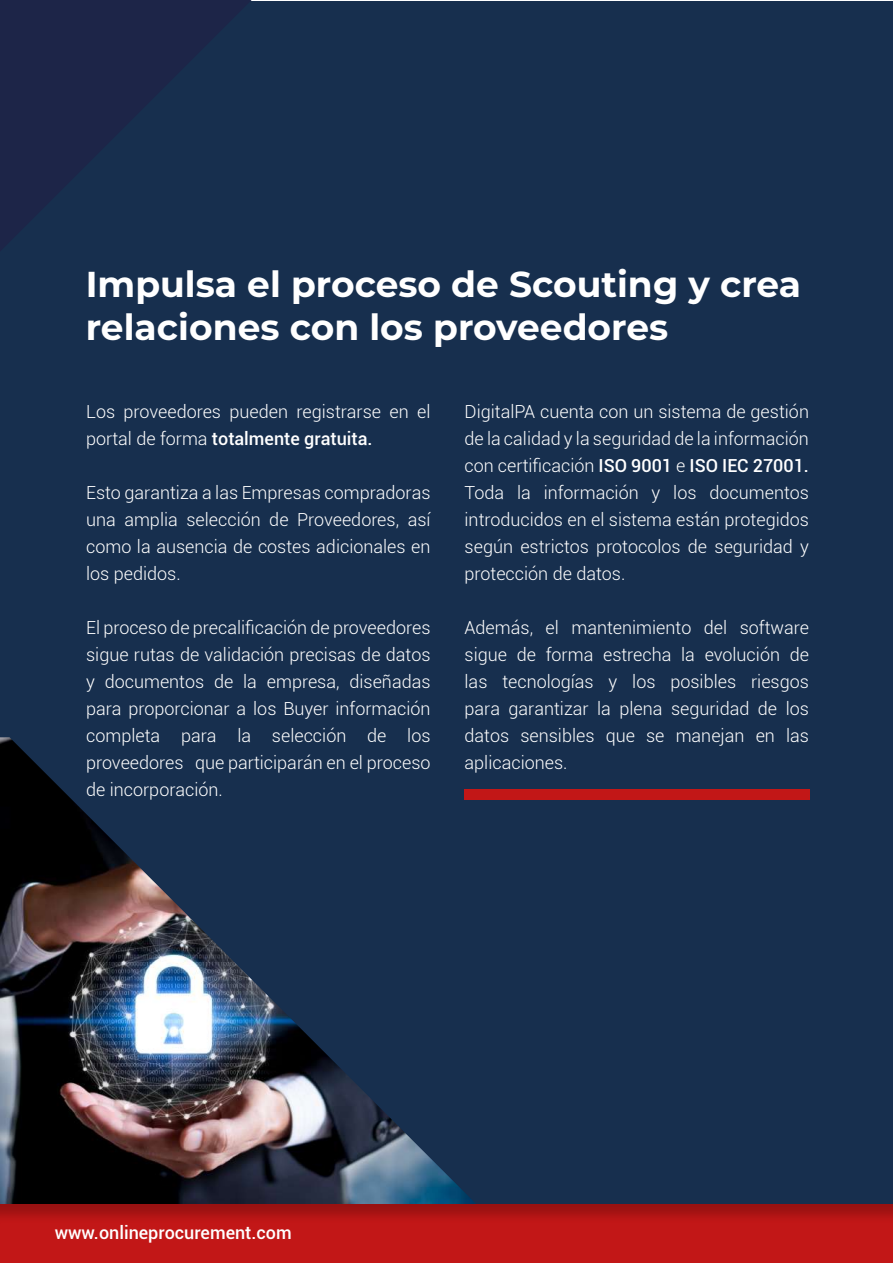
<style>
.page{position:relative;width:893px;height:1263px;background:#fff}
.page>*{position:absolute;margin:0;border:0;box-sizing:border-box;transform-origin:0 0}
.t1{font:700 36px/43.2px "Montserrat";color:#fff}
.t2{font:300 18px/27px "Roboto";color:#fff;text-align:justify}
.t3{font:500 18px "Roboto";color:#fff}
.s1{font-weight:500}
</style>
<div class="page">
<div style="left:1px;top:1px;width:892px;height:1203px;background:#172f4e"></div>
<img style="left:0;top:737px;width:477px;height:460px">
<div style="left:0;top:1197px;width:893px;height:66px;background:#231f20;opacity:.25"></div>
<svg style="left:0;top:0;width:252px;height:252px;fill:#1c2548"></svg>
<div style="left:464px;top:789px;width:345px;height:10px;background:#c21717"></div>
<h1 class="t1" style="left:86px;top:260px;width:717px">Impulsa el proceso de Scouting y crea relaciones con los proveedores</h1>
<p class="t2" style="left:86px;top:397px;width:346px">Los proveedores pueden registrarse en el portal de forma <span class="s1">totalmente gratuita.</span></p>
<p class="t2" style="left:86px;top:478px;width:346px">Esto garantiza a las Empresas compradoras una amplia selección de Proveedores, así como la ausencia de costes adicionales en los pedidos.</p>
<p class="t2" style="left:86px;top:613px;width:346px">El proceso de precalificación de proveedores sigue rutas de validación precisas de datos y documentos de la empresa, diseñadas para proporcionar a los Buyer información completa para la selección de los proveedores que participarán en el proceso de incorporación.</p>
<p class="t2" style="left:465px;top:397px;width:346px">DigitalPA cuenta con un sistema de gestión de la calidad y la seguridad de la información con certificación <span class="s1">ISO 9001</span> e <span class="s1">ISO IEC 27001.<br></span>Toda la información y los documentos introducidos en el sistema están protegidos según estrictos protocolos de seguridad y protección de datos.</p>
<p class="t2" style="left:465px;top:613px;width:346px">Además, el mantenimiento del software sigue de forma estrecha la evolución de las tecnologías y los posibles riesgos para garantizar la plena seguridad de los datos sensibles que se manejan en las aplicaciones.</p>
<p class="t3" style="left:55px;top:1220px;width:238px">www.onlineprocurement.com</p>
</div>
